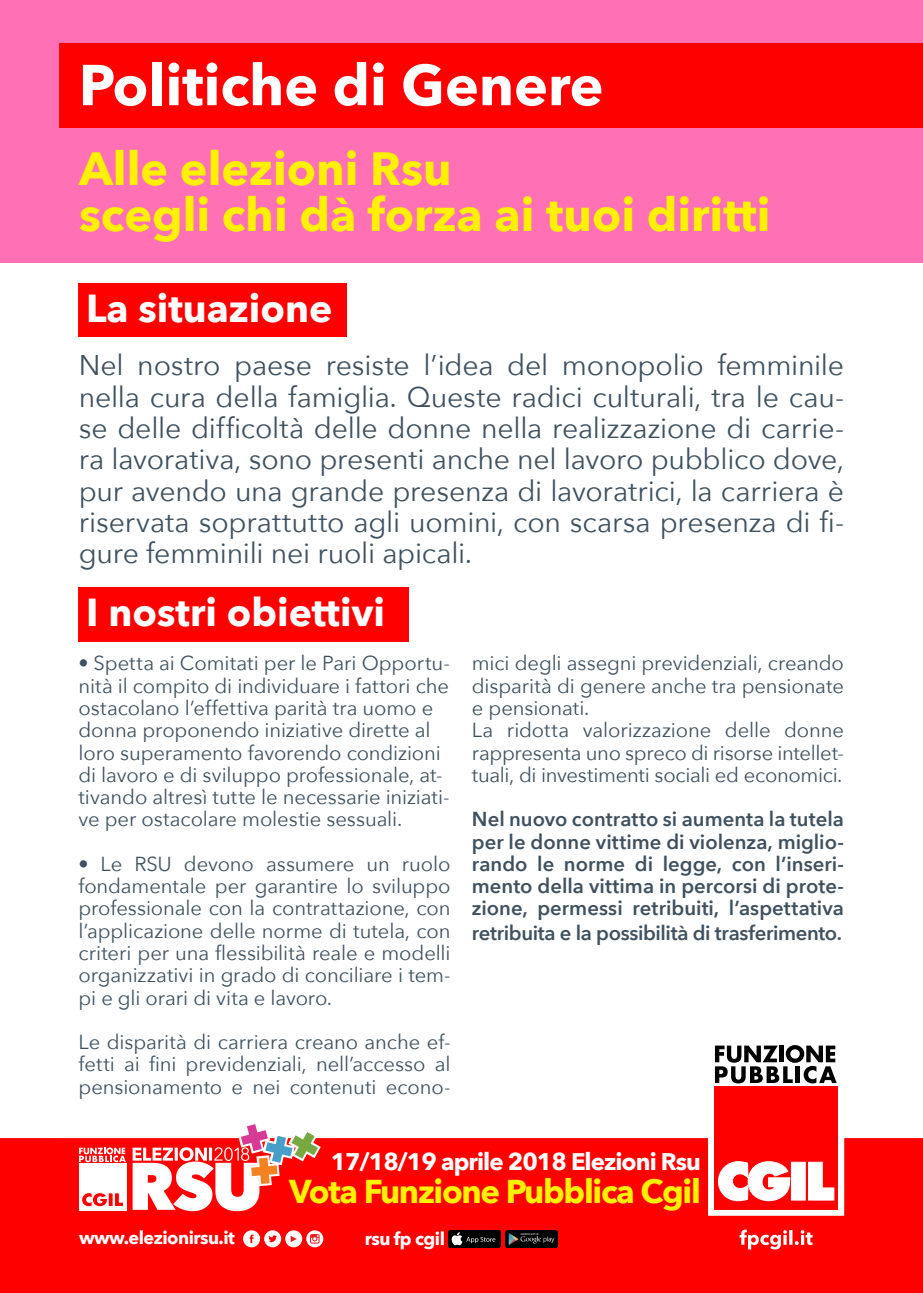
<style>
.page{position:relative;width:923px;height:1293px;background:#fff}
.page>*{position:absolute;margin:0;border:0;box-sizing:border-box;transform-origin:0 0}
.t1{font:700 57px "Avenir Next";color:#fff}
.t2{font:700 46.5px "Avenir Next";color:#fff101}
.t3{font:700 39px "Avenir Next";color:#fff}
.t4{font:700 33px "Avenir Next";letter-spacing:-.04em;color:#fff101}
.Normale{font:28.5px/31.3px "Avenir Next";letter-spacing:-.01em;color:#3f515f;text-align:justify}
.t5{font:700 24px "Avenir Next";letter-spacing:-.04em;color:#fff}
.Normale-2{font:20.25px/22.2px "Avenir Next";letter-spacing:-.005em;color:#3f515f;text-align:justify}
.Normale-3{font:600 20.25px/22.4px "Avenir Next";color:#3f515f;text-align:justify}
.Normale-4{font:600 20.25px "Avenir Next";letter-spacing:-.02em;color:#3f515f}
.t6{font:700 18px "Avenir Next";letter-spacing:-.03em;color:#fff}
.s1{font-family:"Avenir Next Condensed"}
</style>
<div class="page">
<div style="left:79px;top:283px;width:268px;height:54px;background:#f00"></div>
<div style="left:0;top:0;width:923px;height:263px;background:#ff71b4"></div>
<div style="left:0;top:1138px;width:923px;height:155px;background:#f00"></div>
<svg style="left:715px;top:1045px;width:122px;height:38px"></svg>
<div style="left:714px;top:1086px;width:124px;height:123px;background:#f00"></div>
<div style="left:791px;top:1162px;width:14px;height:38px;background:#fff"></div>
<svg style="left:808px;top:1162px;width:26px;height:38px"></svg>
<svg style="left:718px;top:1161px;width:72px;height:40px"></svg>
<svg style="left:739px;top:1230px;width:74px;height:19px"></svg>
<svg style="left:79px;top:1147px;width:47px;height:15px"></svg>
<div style="left:79px;top:1163px;width:47px;height:47px;background:#fff"></div>
<svg style="left:108px;top:1193px;width:5px;height:13px"></svg>
<svg style="left:114px;top:1193px;width:9px;height:13px"></svg>
<svg style="left:81px;top:1192px;width:26px;height:15px"></svg>
<svg style="left:133px;top:1124px;width:185px;height:87px"></svg>
<img style="left:448px;top:1231px;width:53px;height:17px">
<img style="left:506px;top:1231px;width:52px;height:17px">
<svg style="left:243px;top:1230px;width:38px;height:17px"></svg>
<div style="left:285px;top:1230px;width:17px;height:17px;background:#fff;border-radius:50%"></div>
<svg style="left:291px;top:1236px;width:6px;height:6px"></svg>
<svg style="left:306px;top:1230px;width:17px;height:17px"></svg>
<svg style="left:310px;top:1234px;width:10px;height:9px"></svg>
<div style="left:59px;top:43px;width:864px;height:84px;background:#f00"></div>
<div style="left:79px;top:587px;width:330px;height:54px;background:#f00"></div>
<p class="t1" style="left:79px;top:36px;width:526px">Politiche di Genere</p>
<p class="t2" style="left:79px;top:128px;width:374px">Alle elezioni Rsu</p>
<p class="t2" style="left:79px;top:175px;width:693px">scegli chi dà forza ai tuoi diritti</p>
<p class="t3" style="left:86px;top:274px;width:248px">La situazione</p>
<p class="Normale" style="left:79px;top:348px;width:767px">Nel nostro paese resiste l’idea del monopolio femminile nella cura della famiglia. Queste radici culturali, tra le cau&shy;se delle difficoltà delle donne nella realizzazione di carrie&shy;ra lavorativa, sono presenti anche nel lavoro pubblico dove, pur avendo una grande presenza di lavoratrici, la carriera è riservata soprattutto agli uomini, con scarsa presenza di fi&shy;gure femminili nei ruoli apicali.</p>
<p class="t3" style="left:86px;top:579px;width:300px">I nostri obiettivi</p>
<p class="Normale-2" style="left:79px;top:651px;width:373px;text-align:left"><span class="s1">•</span> Spetta ai Comitati per le Pari Opportu&shy;nità il compito di individuare i fattori che ostacolano l’effettiva parità tra uomo e donna proponendo iniziative dirette al loro superamento favorendo condizioni di lavoro e di sviluppo professionale, at&shy;tivando altresì tutte le necessarie iniziati&shy;ve per ostacolare molestie sessuali.</p>
<p class="Normale-2" style="left:79px;top:852px;width:374px"><span class="s1">•</span> Le RSU devono assumere un ruolo fondamentale per garantire lo sviluppo professionale con la contrattazione, con l’applicazione delle norme di tutela, con criteri per una flessibilità reale e modelli organizzativi in grado di conciliare i tem&shy;pi e gli orari di vita e lavoro.</p>
<p class="Normale-2" style="left:79px;top:1030px;width:374px">Le disparità di carriera creano anche ef&shy;fetti ai fini previdenziali, nell’accesso al pensionamento e nei contenuti econo-</p>
<p class="Normale-2" style="left:472px;top:651px;width:374px">mici degli assegni previdenziali, creando disparità di genere anche tra pensionate e pensionati.</p>
<p class="Normale-2" style="left:472px;top:718px;width:374px">La ridotta valorizzazione delle donne rappresenta uno spreco di risorse intellet&shy;tuali, di investimenti sociali ed economici.</p>
<p class="Normale-3" style="left:472px;top:808px;width:374px">Nel nuovo contratto si aumenta la tutela per le donne vittime di violenza, miglio&shy;rando le norme di legge, con l’inseri&shy;mento della vittima in percorsi di prote&shy;zione, permessi retribuiti, l’aspettativa</p>
<p class="Normale-4" style="left:472px;top:916px;width:372px">retribuita e la possibilità di trasferimento.</p>
<p class="t5" style="left:331px;top:1140px;width:372px">17/18/19 aprile 2018 Elezioni Rsu</p>
<p class="t4" style="left:289px;top:1162px;width:413px">Vota Funzione Pubblica Cgil</p>
<p class="t6" style="left:79px;top:1222px;width:157px">www.elezionirsu.it</p>
<p class="t6" style="left:365px;top:1222px;width:82px">rsu fp cgil</p>
</div>
